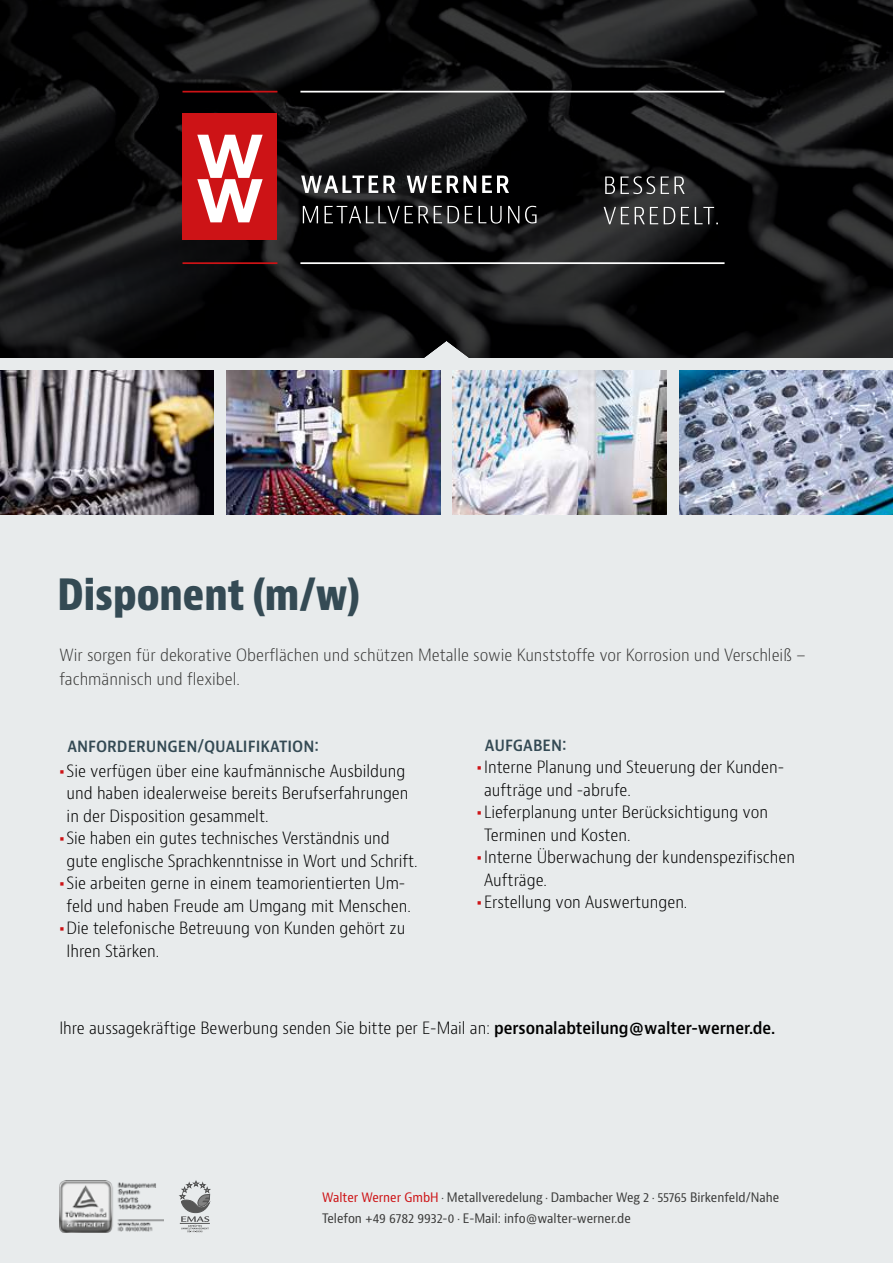
<style>
.page{position:relative;width:893px;height:1263px;background:#e8ebec}
.page>*{position:absolute;margin:0;border:0;box-sizing:border-box;transform-origin:0 0}
.t1{font:800 condensed 42px "Bernino Sans";color:#344a54}
.t2{font:300 condensed 16.5px/22.5px "Bernino Sans";color:#000}
.t3{font:300 condensed 16.5px/24px "Bernino Sans";color:#3b3b3a}
.t4{font:600 condensed 16.5px "Bernino Sans";color:#344a54}
.t5{font:condensed 12.75px/21px "Bernino Sans";color:#3b3b3a}
.s1{font-weight:700;color:#cd1316}
.s2{font-weight:600}
.s3{color:#cd1316}
</style>
<div class="page">
<img style="left:226px;top:371px;width:214px;height:143px">
<img style="left:679px;top:371px;width:214px;height:143px">
<img style="left:453px;top:371px;width:214px;height:143px">
<img style="left:0;top:371px;width:214px;height:143px">
<svg style="left:0;top:0;width:893px;height:358px;background:#121213"></svg>
<div style="left:182px;top:113px;width:95px;height:127px;background:#cd1316"></div>
<svg style="left:197px;top:135px;width:66px;height:87px"></svg>
<hr style="left:182px;top:91px;width:95px;height:2px;background:#cd1316">
<hr style="left:300px;top:91px;width:424px;height:2px;background:#fff">
<hr style="left:300px;top:262px;width:424px;height:2px;background:#fff">
<hr style="left:182px;top:262px;width:95px;height:2px;background:#cd1316">
<svg style="left:604px;top:207px;width:114px;height:17px;background:#505152"></svg>
<svg style="left:605px;top:176px;width:80px;height:18px"></svg>
<svg style="left:303px;top:206px;width:233px;height:18px;background:#353535"></svg>
<svg style="left:301px;top:176px;width:208px;height:17px;background:#6b6b6c"></svg>
<img style="left:59px;top:1180px;width:105px;height:52px">
<svg style="left:180px;top:1181px;width:30px;height:51px"></svg>
<h1 class="t1" style="left:57px;top:569px;width:304px">Disponent (m/w)</h1>
<p class="t3" style="left:59px;top:644px;width:748px">Wir sorgen für dekorative Oberflächen und schützen Metalle sowie Kunststoffe vor Korrosion und Verschleiß – fachmännisch und flexibel.</p>
<p class="t4" style="left:67px;top:736px;width:253px">ANFORDERUNGEN/QUALIFIKATION:</p>
<p class="t2" style="left:67px;top:760px;width:343px;text-indent:-7px"><span class="s1">•</span> Sie verfügen über eine kaufmännische Ausbildung und haben idealerweise bereits Berufserfahrungen in der Disposition gesammelt.</p>
<p class="t2" style="left:67px;top:827px;width:352px;text-indent:-7px"><span class="s1">•</span> Sie haben ein gutes technisches Verständnis und gute englische Sprachkenntnisse in Wort und Schrift.</p>
<p class="t2" style="left:59px;top:872px;width:353px;text-align:center"><span class="s1">•</span> Sie arbeiten gerne in einem teamorientierten Um&shy;feld und haben Freude am Umgang mit Menschen.</p>
<p class="t2" style="left:67px;top:917px;width:340px;text-indent:-7px"><span class="s1">•</span> Die telefonische Betreuung von Kunden gehört zu<br>Ihren Stärken.</p>
<p class="t4" style="left:485px;top:734px;width:83px">AUFGABEN:</p>
<p class="t2" style="left:484px;top:756px;width:301px;text-indent:-7px"><span class="s1">•</span> Interne Planung und Steuerung der Kunden&shy;aufträge und -abrufe.</p>
<p class="t2" style="left:484px;top:801px;width:285px;text-indent:-7px"><span class="s1">•</span> Lieferplanung unter Berücksichtigung von<br>Terminen und Kosten.</p>
<p class="t2" style="left:484px;top:846px;width:312px;text-indent:-7px"><span class="s1">•</span> Interne Überwachung der kundenspezifischen<br>Aufträge.</p>
<p class="t2" style="left:477px;top:891px;width:212px"><span class="s1">•</span> Erstellung von Auswertungen.</p>
<p class="t2" style="left:59px;top:1017px;width:717px">Ihre aussagekräftige Bewerbung senden Sie bitte per E-Mail an: <span class="s2">personalabteilung@walter-werner.de.</span></p>
<p class="t5" style="left:322px;top:1187px;width:459px"><span class="s3">Walter Werner GmbH</span> · Metallveredelung · Dambacher Weg 2 · 55765 Birkenfeld/Nahe<br>Telefon +49 6782 9932-0 · E-Mail: info@walter-werner.de</p>
</div>
